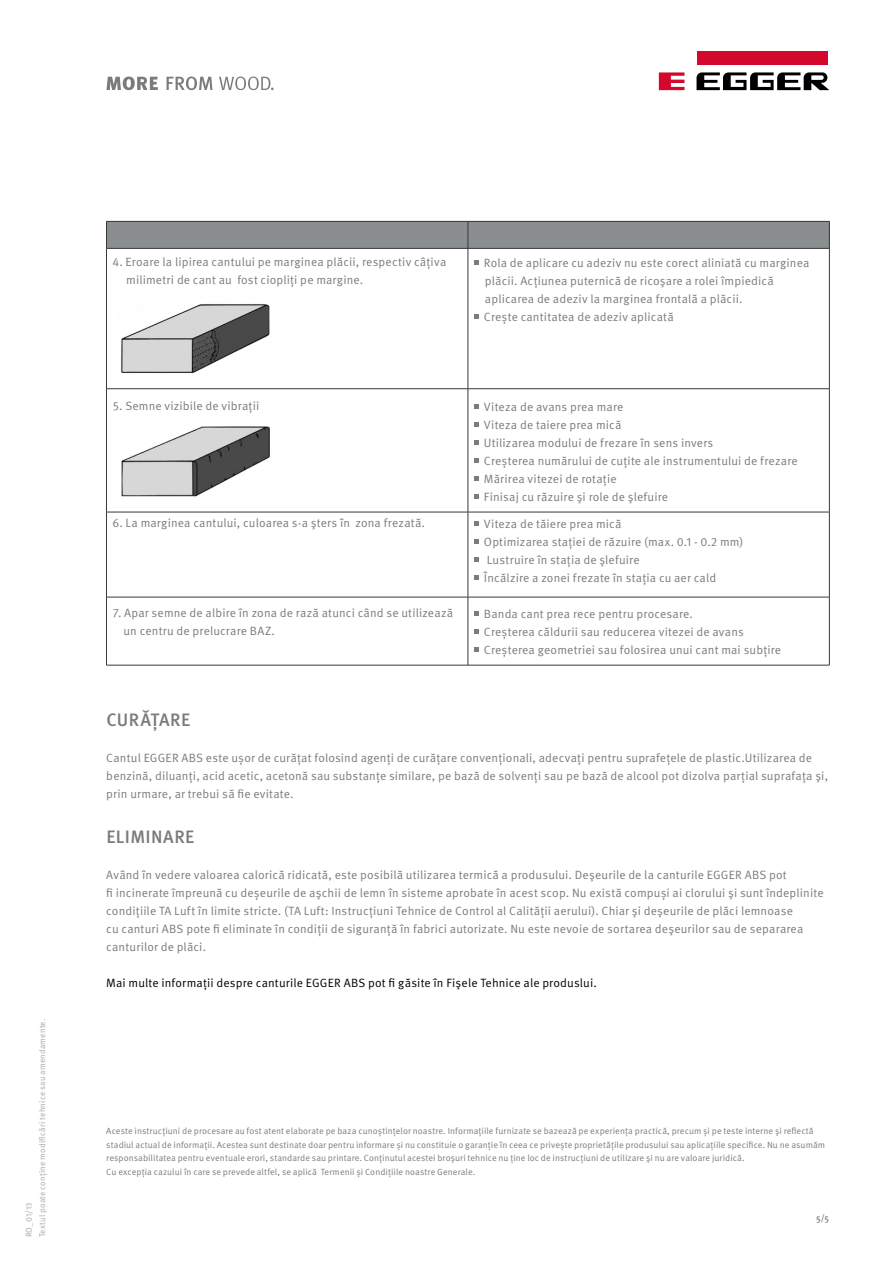
<style>
.page{position:relative;width:893px;height:1263px;background:#fff}
.page>*{position:absolute;margin:0;border:0;box-sizing:border-box;transform-origin:0 0}
.t1{font:500 18px "Meta Pro";letter-spacing:.02em;color:#7b7b7a}
.t2{font:12px/18px "Meta Pro";letter-spacing:.01em;color:#7b7b7a}
.t3{font:12px "Meta Pro";letter-spacing:.01em;color:#000}
.t4{font:9px/13.5px "Meta Pro";letter-spacing:.005em;color:#7b7b7a}
.t5{font:500 9px "Meta Pro";color:#7b7b7a}
.t6{font:8.25px/13.5px "Meta Pro";letter-spacing:.025em;color:#a7a7a8}
</style>
<div class="page">
<div style="left:696px;top:51px;width:131px;height:13px;background:#d4082c"></div>
<svg style="left:659px;top:72px;width:25px;height:18px"></svg>
<svg style="left:696px;top:72px;width:133px;height:18px"></svg>
<svg style="left:106px;top:77px;width:52px;height:13px"></svg>
<svg style="left:167px;top:77px;width:45px;height:13px"></svg>
<svg style="left:219px;top:77px;width:55px;height:13px"></svg>
<div style="left:106px;top:221px;width:362px;height:27px;background:#8b8e8f"></div>
<div style="left:468px;top:221px;width:361px;height:27px;background:#8b8e8f"></div>
<svg style="left:107px;top:249px;width:361px;height:416px"></svg>
<svg style="left:469px;top:249px;width:360px;height:416px"></svg>
<hr style="left:106px;top:221px;width:362px;height:1px;background:#38393d">
<svg style="left:106px;top:222px;width:1px;height:26px"></svg>
<hr style="left:468px;top:221px;width:362px;height:1px;background:#38393d">
<svg style="left:468px;top:222px;width:1px;height:26px"></svg>
<svg style="left:829px;top:222px;width:1px;height:26px"></svg>
<hr style="left:106px;top:248px;width:362px;height:1px;background:#38393d">
<hr style="left:106px;top:249px;width:1px;height:139px;background:#38393d">
<hr style="left:468px;top:248px;width:362px;height:1px;background:#38393d">
<hr style="left:468px;top:249px;width:1px;height:139px;background:#38393d">
<hr style="left:829px;top:249px;width:1px;height:139px;background:#38393d">
<hr style="left:106px;top:388px;width:362px;height:1px;background:#38393d">
<hr style="left:106px;top:389px;width:1px;height:123px;background:#38393d">
<hr style="left:468px;top:388px;width:362px;height:1px;background:#38393d">
<hr style="left:468px;top:389px;width:1px;height:123px;background:#38393d">
<hr style="left:829px;top:389px;width:1px;height:123px;background:#38393d">
<hr style="left:106px;top:512px;width:362px;height:1px;background:#38393d">
<hr style="left:106px;top:512px;width:1px;height:85px;background:#38393d">
<hr style="left:468px;top:512px;width:362px;height:1px;background:#38393d">
<hr style="left:468px;top:512px;width:1px;height:85px;background:#38393d">
<hr style="left:829px;top:512px;width:1px;height:85px;background:#38393d">
<hr style="left:106px;top:597px;width:362px;height:1px;background:#38393d">
<hr style="left:106px;top:597px;width:1px;height:68px;background:#38393d">
<hr style="left:468px;top:597px;width:362px;height:1px;background:#38393d">
<hr style="left:468px;top:597px;width:1px;height:68px;background:#38393d">
<hr style="left:829px;top:597px;width:1px;height:68px;background:#38393d">
<hr style="left:106px;top:665px;width:362px;height:1px;background:#38393d">
<hr style="left:468px;top:665px;width:362px;height:1px;background:#38393d">
<img style="left:112px;top:295px;width:168px;height:87px">
<svg style="left:474px;top:260px;width:4px;height:4px"></svg>
<svg style="left:474px;top:314px;width:4px;height:4px"></svg>
<svg style="left:474px;top:404px;width:4px;height:4px"></svg>
<svg style="left:474px;top:422px;width:4px;height:4px"></svg>
<svg style="left:474px;top:440px;width:4px;height:4px"></svg>
<svg style="left:474px;top:458px;width:4px;height:4px"></svg>
<svg style="left:474px;top:476px;width:4px;height:4px"></svg>
<svg style="left:474px;top:494px;width:4px;height:4px"></svg>
<svg style="left:474px;top:521px;width:4px;height:4px"></svg>
<svg style="left:474px;top:539px;width:4px;height:4px"></svg>
<svg style="left:474px;top:557px;width:4px;height:4px"></svg>
<svg style="left:474px;top:575px;width:4px;height:4px"></svg>
<svg style="left:474px;top:611px;width:4px;height:4px"></svg>
<svg style="left:474px;top:629px;width:4px;height:4px"></svg>
<svg style="left:474px;top:647px;width:4px;height:4px"></svg>
<img style="left:112px;top:419px;width:173px;height:87px">
<p class="t6" style="left:22px;top:1237px;width:220px;rotate:-90deg">RO_01/13<br>Textul poate conţine modificări tehnice sau amendamente.</p>
<p class="t2" style="left:126px;top:253px;width:322px;text-indent:-14px">4. Eroare la lipirea cantului pe marginea plăcii, respectiv câţiva milimetri de cant au fost ciopliţi pe margine.</p>
<p class="t2" style="left:484px;top:254px;width:327px">Rola de aplicare cu adeziv nu este corect aliniată cu marginea plăcii. Acțiunea puternică de ricoşare a rolei împiedică aplicarea de adeziv la marginea frontală a plăcii.<br>Crește cantitatea de adeziv aplicată</p>
<p class="t2" style="left:112px;top:397px;width:148px">5. Semne vizibile de vibraţii</p>
<p class="t2" style="left:484px;top:398px;width:315px">Viteza de avans prea mare<br>Viteza de taiere prea mică<br>Utilizarea modului de frezare în sens invers<br>Creșterea numărului de cuţite ale instrumentului de frezare Mărirea vitezei de rotație<br>Finisaj cu răzuire şi role de şlefuire</p>
<p class="t2" style="left:112px;top:514px;width:314px">6. La marginea cantului, culoarea s-a şters în zona frezată.</p>
<p class="t2" style="left:484px;top:515px;width:261px">Viteza de tăiere prea mică<br>Optimizarea stației de răzuire (max. 0.1 - 0.2 mm)<br>Lustruire în stația de şlefuire<br>Încălzire a zonei frezate în stația cu aer cald</p>
<p class="t2" style="left:124px;top:604px;width:331px;text-indent:-11px">7. Apar semne de albire în zona de rază atunci când se utilizează un centru de prelucrare BAZ.</p>
<p class="t2" style="left:484px;top:605px;width:299px">Banda cant prea rece pentru procesare.<br>Creșterea căldurii sau reducerea vitezei de avans<br>Creșterea geometriei sau folosirea unui cant mai subțire</p>
<h1 class="t1" style="left:106px;top:708px;width:85px">CURĂŢARE</h1>
<p class="t2" style="left:106px;top:749px;width:723px">Cantul EGGER ABS este ușor de curățat folosind agenți de curățare convenționali, adecvaţi pentru suprafeţele de plastic.Utilizarea de benzină, diluanți, acid acetic, acetonă sau substanțe similare, pe bază de solvenți sau pe bază de alcool pot dizolva parţial suprafaţa şi, prin urmare, ar trebui să fie evitate.</p>
<h1 class="t1" style="left:106px;top:825px;width:89px">ELIMINARE</h1>
<p class="t2" style="left:106px;top:866px;width:719px">Având în vedere valoarea calorică ridicată, este posibilă utilizarea termică a produsului. Deşeurile de la canturile EGGER ABS pot<br>fi incinerate împreună cu deșeurile de aşchii de lemn în sisteme aprobate în acest scop. Nu există compuși ai clorului şi sunt îndeplinite condiţiile TA Luft în limite stricte. (TA Luft: Instrucţiuni Tehnice de Control al Calității aerului). Chiar şi deşeurile de plăci lemnoase<br>cu canturi ABS pote fi eliminate în condiții de siguranță în fabrici autorizate. Nu este nevoie de sortarea deşeurilor sau de separarea canturilor de plăci.</p>
<p class="t3" style="left:106px;top:975px;width:492px">Mai multe informaţii despre canturile EGGER ABS pot fi găsite în Fişele Tehnice ale produslui.</p>
<p class="t4" style="left:106px;top:1124px;width:720px">Aceste instrucțiuni de procesare au fost atent elaborate pe baza cunoștințelor noastre. Informațiile furnizate se bazează pe experiența practică, precum și pe teste interne şi reflectă stadiul actual de informaţii. Acestea sunt destinate doar pentru informare și nu constituie o garanție în ceea ce privește proprietățile produsului sau aplicațiile specifice. Nu ne asumăm responsabilitatea pentru eventuale erori, standarde sau printare. Conținutul acestei broşuri tehnice nu ţine loc de instrucţiuni de utilizare şi nu are valoare juridică.<br>Cu excepția cazului în care se prevede altfel, se aplică Termenii și Condițiile noastre Generale.</p>
<p class="t5" style="left:816px;top:1212px;width:15px">5/5</p>
</div>
